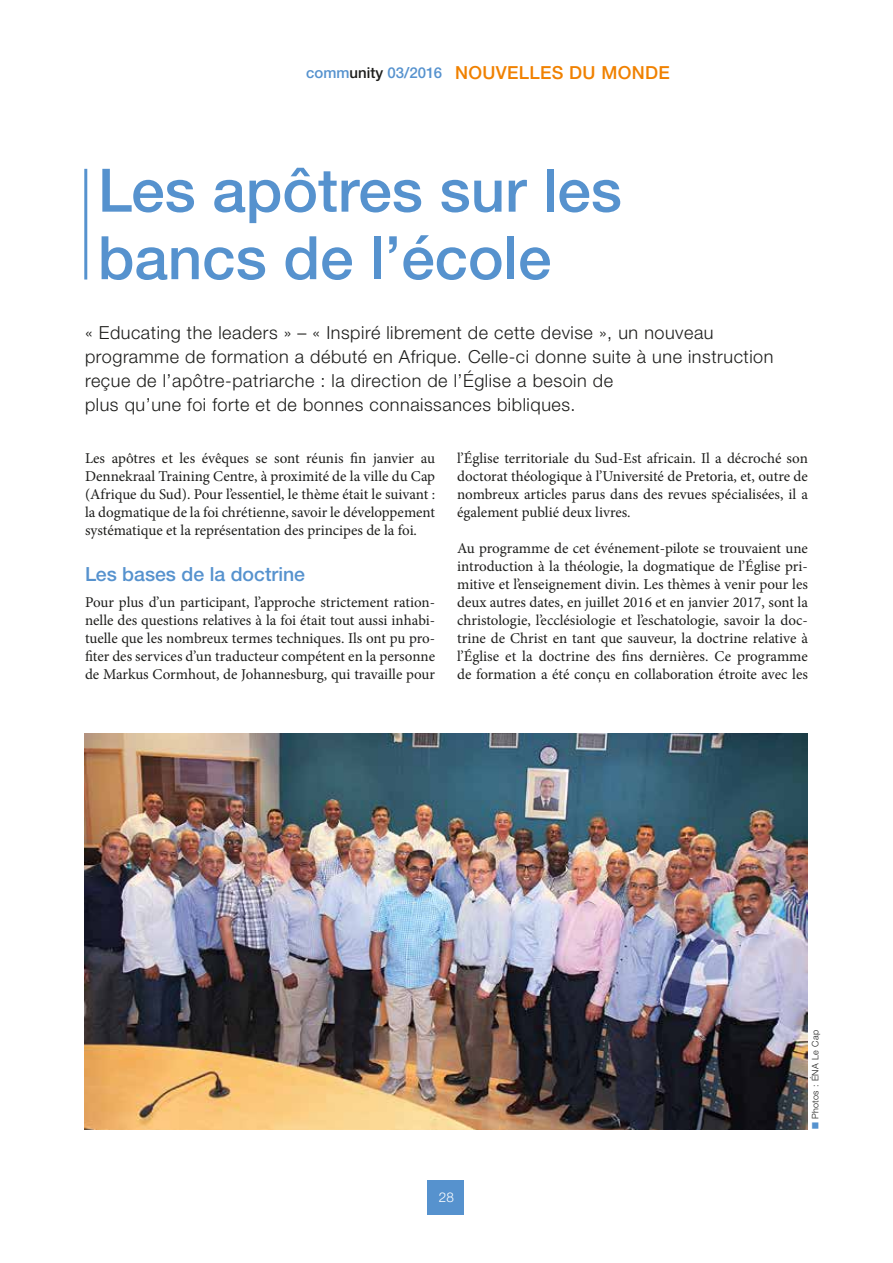
<style>
.page{position:relative;width:893px;height:1263px;background:#fff}
.page>*{position:absolute;margin:0;border:0;box-sizing:border-box;transform-origin:0 0}
.t1{font:500 60px/67.5px "Helvetica Neue LTW1 G";color:#5692ce}
.t2{font:500 19.5px "Helvetica Neue LTW1 G";color:#5692ce}
.t3{font:300 18px/24px "Helvetica Neue LTW1 G";letter-spacing:.03em;color:#1d1d1b}
.t4{font:500 18px "Helvetica Neue LTW1 G";letter-spacing:.02em;color:#f08100}
.t5{font:15px/18px "Minion Pro";color:#1d1d1b;text-align:justify}
.t6{font:300 13.5px "Helvetica Neue LTW1 G";color:#fff}
.t7{font:300 9px "Helvetica Neue LTW1 G";letter-spacing:.04em;color:#1d1d1b}
.s1{font-size:15px;color:#5692ce}
.s2{font-size:15px;color:#1d1d1b}
.s3{color:#5692ce}
</style>
<div class="page">
<div style="left:427px;top:1180px;width:34px;height:34px;background:#5692ce"></div>
<div style="left:429px;top:1180px;width:34px;height:34px;background:#5692ce"></div>
<img style="left:84px;top:733px;width:724px;height:396px">
<hr style="left:84px;top:169px;width:3px;height:110px;background:#5692ce">
<p class="t4" style="left:306px;top:61px;width:365px"><span class="s1">comm</span><span class="s2">unity</span> <span class="s1">03/2016</span> NOUVELLES DU MONDE</p>
<h1 class="t1" style="left:98px;top:157px;width:526px">Les apôtres sur les bancs de l’école</h1>
<p class="t3" style="left:85px;top:321px;width:690px">« Educating the leaders » – « Inspiré librement de cette devise », un nouveau programme de formation a débuté en Afrique. Celle-ci donne suite à une instruction reçue de l’apôtre-patriarche : la direction de l’Église a besoin de<br>plus qu’une foi forte et de bonnes connaissances bibliques.</p>
<p class="t5" style="left:85px;top:449px;width:352px">Les apôtres et les évêques se sont réunis fin janvier au Dennekraal Training Centre, à proximité de la ville du Cap (Afrique du Sud). Pour l’essentiel, le thème était le suivant : la dogmatique de la foi chrétienne, savoir le développement systématique et la représentation des principes de la foi.</p>
<h2 class="t2" style="left:85px;top:562px;width:222px">Les bases de la doctrine</h2>
<p class="t5" style="left:85px;top:593px;width:352px">Pour plus d’un participant, l’approche strictement ration&shy;nelle des questions relatives à la foi était tout aussi inhabi&shy;tuelle que les nombreux termes techniques. Ils ont pu pro&shy;fiter des services d’un traducteur compétent en la personne de Markus Cormhout, de Johannesburg, qui travaille pour</p>
<p class="t5" style="left:457px;top:449px;width:352px">l’Église territoriale du Sud-Est africain. Il a décroché son doctorat théologique à l’Université de Pretoria, et, outre de nombreux articles parus dans des revues spécialisées, il a également publié deux livres.</p>
<p class="t5" style="left:457px;top:539px;width:352px">Au programme de cet événement-pilote se trouvaient une introduction à la théologie, la dogmatique de l’Église pri&shy;mitive et l’enseignement divin. Les thèmes à venir pour les deux autres dates, en juillet 2016 et en janvier 2017, sont la christologie, l’ecclésiologie et l’eschatologie, savoir la doc&shy;trine de Christ en tant que sauveur, la doctrine relative à l’Église et la doctrine des fins dernières. Ce programme de formation a été conçu en collaboration étroite avec les</p>
<p class="t6" style="left:437px;top:1189px;width:19px">2828</p>
<p class="t7" style="left:810px;top:1129px;width:101px;rotate:-90deg"><span class="s3">■</span> Photos : ÉNA Le Cap</p>
</div>
